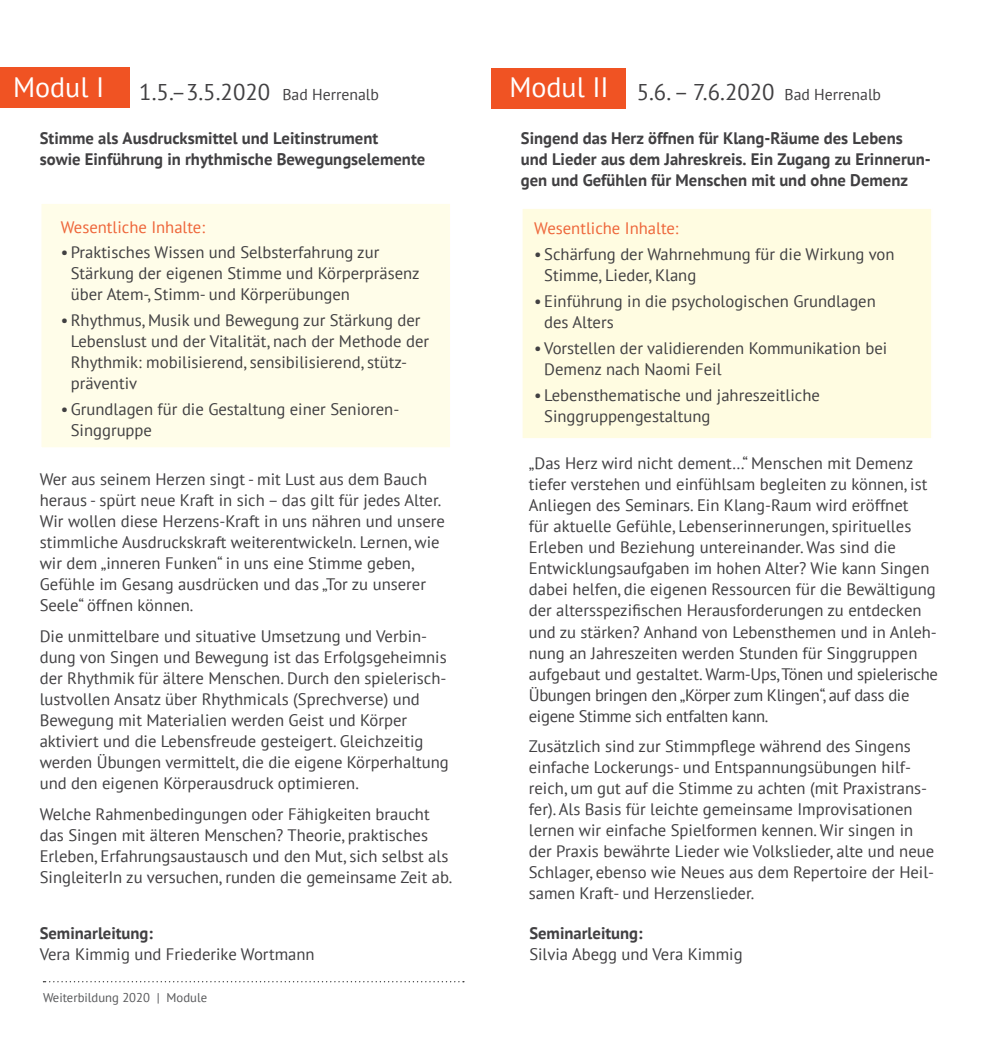
<style>
.page{position:relative;width:983px;height:1042px;background:#fff}
.page>*{position:absolute;margin:0;border:0;box-sizing:border-box;transform-origin:0 0}
.t1{font:28px "PT Sans";color:#fff}
.t2{font:22.75px "PT Sans";color:#414042}
.t3{font:16.62px/21px "PT Sans";color:#414042}
.t4{font:700 16.62px/21px "PT Sans";color:#414042}
.t5{font:16.62px "PT Sans";color:#ee6539}
.t6{font:12.6px "PT Sans";color:#58595b}
.s1{font-size:15.75px}
.s2{font-size:28px;color:#fff}
</style>
<div class="page">
<div style="left:491px;top:68px;width:134px;height:40px;background:#f05323"></div>
<div style="left:0;top:67px;width:129px;height:40px;background:#f05323"></div>
<div style="left:40px;top:202px;width:411px;height:247px;background:#fffde9;border:2px solid #fff"></div>
<svg style="left:43px;top:981px;width:421px;height:1px"></svg>
<div style="left:520px;top:207px;width:412px;height:233px;background:#fffce1;border:2px solid #fff"></div>
<h1 class="t1" style="left:13px;top:69px;width:93px">Modul I</h1>
<h2 class="t2" style="left:139px;top:77px;width:241px">1.5.–3.5.2020 <span class="s1">Bad Herrenalb</span></h2>
<p class="t4" style="left:40px;top:128px;width:387px">Stimme als Ausdrucksmittel und Leitinstrument<br>sowie Einführung in rhythmische Bewegungselemente</p>
<p class="t5" style="left:61px;top:216px;width:146px">Wesentliche Inhalte:</p>
<p class="t3" style="left:71px;top:242px;width:350px;text-indent:-10px">• Praktisches Wissen und Selbsterfahrung zur<br>Stärkung der eigenen Stimme und Körperpräsenz über Atem-, Stimm- und Körperübungen</p>
<p class="t3" style="left:71px;top:310px;width:360px;text-indent:-10px">•Rhythmus, Musik und Bewegung zur Stärkung der Lebenslust und der Vitalität, nach der Methode der Rhythmik: mobilisierend, sensibilisierend, stütz&shy;präventiv</p>
<p class="t3" style="left:71px;top:399px;width:330px;text-indent:-10px">•Grundlagen für die Gestaltung einer Senioren-<br>Singgruppe</p>
<p class="t3" style="left:40px;top:468px;width:406px">Wer aus seinem Herzen singt - mit Lust aus dem Bauch heraus - spürt neue Kraft in sich – das gilt für jedes Alter.<br>Wir wollen diese Herzens-Kraft in uns nähren und unsere stimmliche Ausdruckskraft weiterentwickeln. Lernen, wie wir dem „inneren Funken“ in uns eine Stimme geben, Gefühle im Gesang ausdrücken und das „Tor zu unserer Seele“ öffnen können.</p>
<p class="t3" style="left:40px;top:625px;width:410px">Die unmittelbare und situative Umsetzung und Verbin&shy;dung von Singen und Bewegung ist das Erfolgsgeheimnis der Rhythmik für ältere Menschen. Durch den spielerisch&shy;lustvollen Ansatz über Rhythmicals (Sprechverse) und Bewegung mit Materialien werden Geist und Körper aktiviert und die Lebensfreude gesteigert. Gleichzeitig werden Übungen vermittelt, die die eigene Körperhaltung und den eigenen Körperausdruck optimieren.</p>
<p class="t3" style="left:40px;top:803px;width:414px">Welche Rahmenbedingungen oder Fähigkeiten braucht das Singen mit älteren Menschen? Theorie, praktisches Erleben, Erfahrungsaustausch und den Mut, sich selbst als SingleiterIn zu versuchen, runden die gemeinsame Zeit ab.</p>
<p class="t4" style="left:40px;top:923px;width:115px">Seminarleitung:</p>
<p class="t3" style="left:40px;top:943px;width:276px">Vera Kimmig und Friederike Wortmann</p>
<p class="t6" style="left:43px;top:989px;width:166px">Weiterbildung 2020 | Module</p>
<h2 class="t2" style="left:509px;top:77px;width:373px"><span class="s2">Modul II</span> 5.6. – 7.6.2020 <span class="s1">Bad Herrenalb</span></h2>
<p class="t4" style="left:520px;top:128px;width:411px">Singend das Herz öffnen für Klang-Räume des Lebens und Lieder aus dem Jahreskreis. Ein Zugang zu Erinnerun&shy;gen und Gefühlen für Menschen mit und ohne Demenz</p>
<p class="t5" style="left:534px;top:217px;width:146px">Wesentliche Inhalte:</p>
<p class="t3" style="left:544px;top:243px;width:352px;text-indent:-10px">• Schärfung der Wahrnehmung für die Wirkung von<br>Stimme, Lieder, Klang</p>
<p class="t3" style="left:544px;top:290px;width:333px;text-indent:-10px">• Einführung in die psychologischen Grundlagen des Alters</p>
<p class="t3" style="left:544px;top:337px;width:344px;text-indent:-10px">• Vorstellen der validierenden Kommunikation bei<br>Demenz nach Naomi Feil</p>
<p class="t3" style="left:544px;top:384px;width:277px;text-indent:-10px">• Lebensthematische und jahreszeitliche<br>Singgruppengestaltung</p>
<p class="t3" style="left:528px;top:453px;width:410px">„Das Herz wird nicht dement…“ Menschen mit Demenz tiefer verstehen und einfühlsam begleiten zu können, ist Anliegen des Seminars. Ein Klang-Raum wird eröffnet<br>für aktuelle Gefühle, Lebenserinnerungen, spirituelles Erleben und Beziehung untereinander. Was sind die Entwicklungsaufgaben im hohen Alter? Wie kann Singen dabei helfen, die eigenen Ressourcen für die Bewältigung der altersspezifischen Herausforderungen zu entdecken und zu stärken? Anhand von Lebensthemen und in Anleh&shy;nung an Jahreszeiten werden Stunden für Singgruppen aufgebaut und gestaltet. Warm-Ups, Tönen und spielerische Übungen bringen den „Körper zum Klingen“, auf dass die eigene Stimme sich entfalten kann.</p>
<p class="t3" style="left:528px;top:736px;width:407px">Zusätzlich sind zur Stimmpflege während des Singens einfache Lockerungs- und Entspannungsübungen hilf&shy;reich, um gut auf die Stimme zu achten (mit Praxistrans&shy;fer). Als Basis für leichte gemeinsame Improvisationen lernen wir einfache Spielformen kennen. Wir singen in der Praxis bewährte Lieder wie Volkslieder, alte und neue Schlager, ebenso wie Neues aus dem Repertoire der Heil&shy;samen Kraft- und Herzenslieder.</p>
<p class="t4" style="left:529px;top:923px;width:115px">Seminarleitung:</p>
<p class="t3" style="left:529px;top:943px;width:215px">Silvia Abegg und Vera Kimmig</p>
</div>
